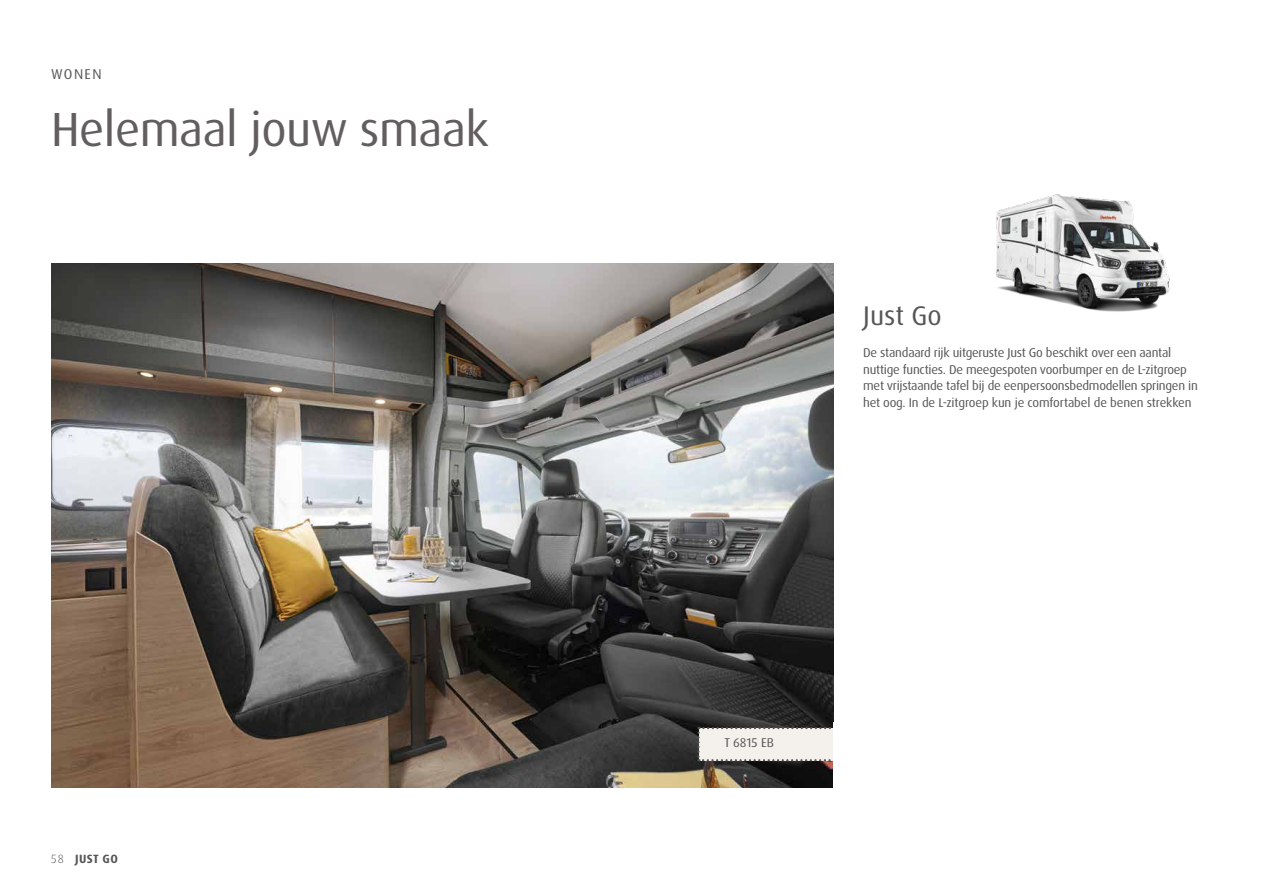
<style>
.page{position:relative;width:1263px;height:893px;background:#fff}
.page>*{position:absolute;margin:0;border:0;box-sizing:border-box;transform-origin:0 0}
.t1{font:48px "Dax Pro";letter-spacing:-.01em;color:#625e5f}
.t2{font:27px "Dax Pro";color:#565656}
.t3{font:14.25px "Dax Pro";letter-spacing:.1em;color:#565656}
.t4{font:12.75px/16.5px "Dax Pro";letter-spacing:-.02em;color:#565656}
.t5{font:700 12px "Dax Pro";letter-spacing:.035em;color:#565656}
.t6{font:300 12px "Dax OT";color:#565656}
</style>
<div class="page">
<img style="left:51px;top:264px;width:782px;height:524px">
<svg style="left:697px;top:727px;width:136px;height:34px"></svg>
<div style="left:713px;top:732px;width:120px;height:22px;background:#f4f1ed"></div>
<img style="left:995px;top:194px;width:175px;height:118px">
<p class="t3" style="left:51px;top:65px;width:52px">WONEN</p>
<h1 class="t1" style="left:51px;top:99px;width:439px">Helemaal jouw smaak</h1>
<p class="t6" style="left:51px;top:851px;width:14px">58</p>
<p class="t5" style="left:75px;top:851px;width:44px">JUST GO</p>
<h2 class="t2" style="left:863px;top:299px;width:80px">Just Go</h2>
<p class="t4" style="left:863px;top:345px;width:336px">De standaard rijk uitgeruste Just Go beschikt over een aantal nuttige functies. De meegespoten voorbumper en de L-zitgroep met vrijstaande tafel bij de eenpersoonsbedmodellen springen in het oog. In de L-zitgroep kun je comfortabel de benen strekken</p>
<p class="t4" style="left:724px;top:735px;width:51px">T 6815 EB</p>
</div>
